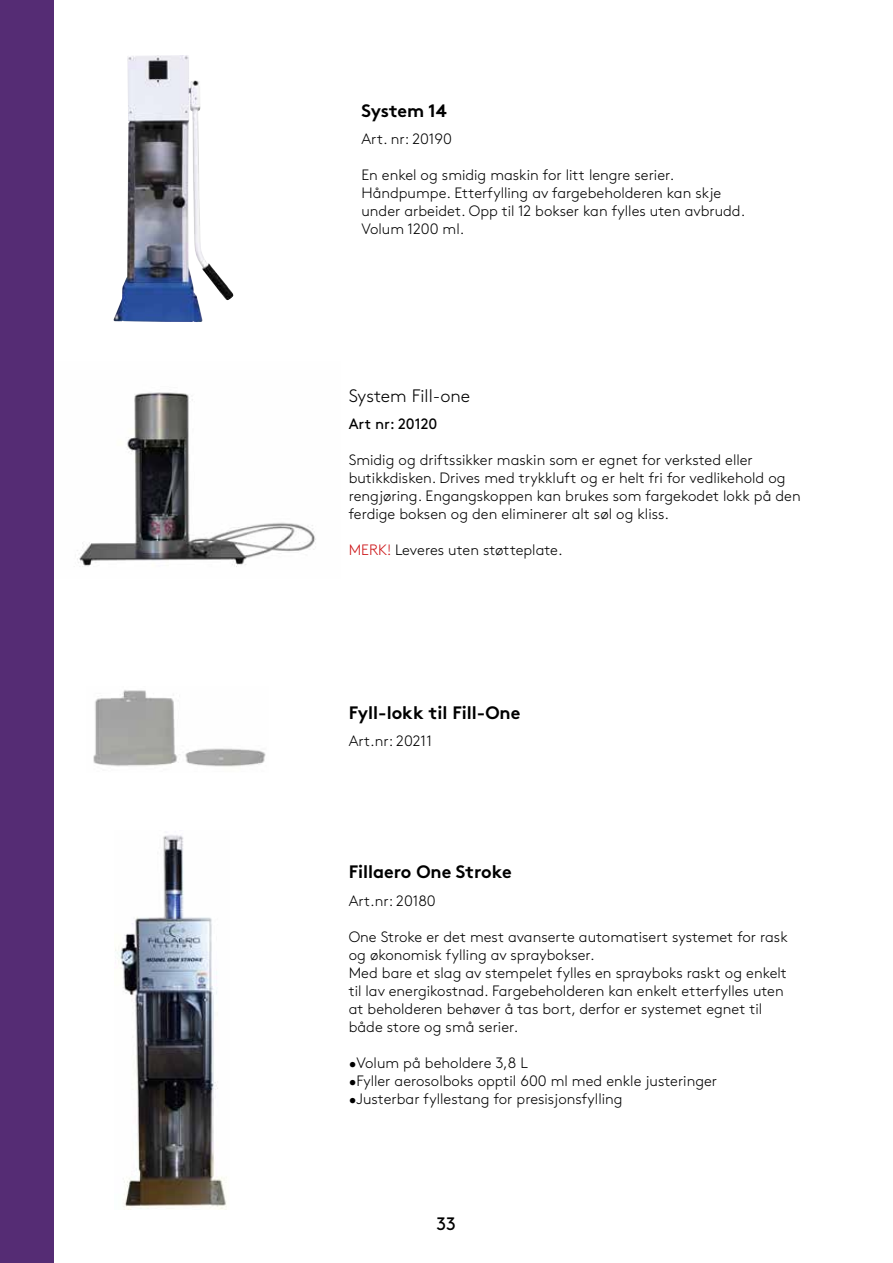
<style>
.page{position:relative;width:893px;height:1263px;background:#fff}
.page>*{position:absolute;margin:0;border:0;box-sizing:border-box;transform-origin:0 0}
.t1{font:700 18px "Brown";color:#000}
.t2{font:300 18px "Brown";color:#000}
.t3{font:18px "Brown";color:#000}
.t4{font:300 15px/18px "Brown";color:#000}
.t5{font:15px "Brown";color:#000}
.s1{color:#cd1619}
</style>
<div class="page">
<img style="left:53px;top:361px;width:263px;height:218px">
<div style="left:0;top:0;width:53px;height:1263px;background:#552c74"></div>
<img style="left:113px;top:55px;width:121px;height:267px">
<img style="left:115px;top:835px;width:112px;height:374px">
<img style="left:93px;top:690px;width:173px;height:77px">
<p class="t1" style="left:361px;top:97px;width:87px">System 14</p>
<p class="t4" style="left:361px;top:129px;width:92px">Art. nr: 20190</p>
<p class="t4" style="left:361px;top:165px;width:385px">En enkel og smidig maskin for litt lengre serier.<br>Håndpumpe. Etterfylling av fargebeholderen kan skje under arbeidet. Opp til 12 bokser kan fylles uten avbrudd.<br>Volum 1200 ml.</p>
<p class="t2" style="left:349px;top:383px;width:123px">System Fill-one</p>
<p class="t5" style="left:349px;top:412px;width:90px">Art nr: 20120</p>
<p class="t4" style="left:349px;top:449px;width:454px">Smidig og driftssikker maskin som er egnet for verksted eller butikkdisken. Drives med trykkluft og er helt fri for vedlikehold og rengjøring. Engangskoppen kan brukes som fargekodet lokk på den ferdige boksen og den eliminerer alt søl og kliss.</p>
<p class="t4" style="left:349px;top:539px;width:215px"><span class="s1">MERK!</span> Leveres uten støtteplate.</p>
<p class="t1" style="left:349px;top:698px;width:173px">Fyll-lokk til Fill-One</p>
<p class="t4" style="left:349px;top:730px;width:85px">Art.nr: 20211</p>
<p class="t1" style="left:349px;top:857px;width:164px">Fillaero One Stroke</p>
<p class="t4" style="left:349px;top:890px;width:89px">Art.nr: 20180</p>
<p class="t4" style="left:349px;top:926px;width:441px">One Stroke er det mest avanserte automatisert systemet for rask og økonomisk fylling av spraybokser.<br>Med bare et slag av stempelet fylles en sprayboks raskt og enkelt til lav energikostnad. Fargebeholderen kan enkelt etterfylles uten at beholderen behøver å tas bort, derfor er systemet egnet til både store og små serier.</p>
<p class="t4" style="left:349px;top:1052px;width:181px">•Volum på beholdere 3,8 L</p>
<p class="t4" style="left:349px;top:1070px;width:370px">•Fyller aerosolboks opptil 600 ml med enkle justeringer</p>
<p class="t4" style="left:349px;top:1088px;width:275px">•Justerbar fyllestang for presisjonsfylling</p>
<p class="t3" style="left:436px;top:1210px;width:21px">33</p>
</div>
